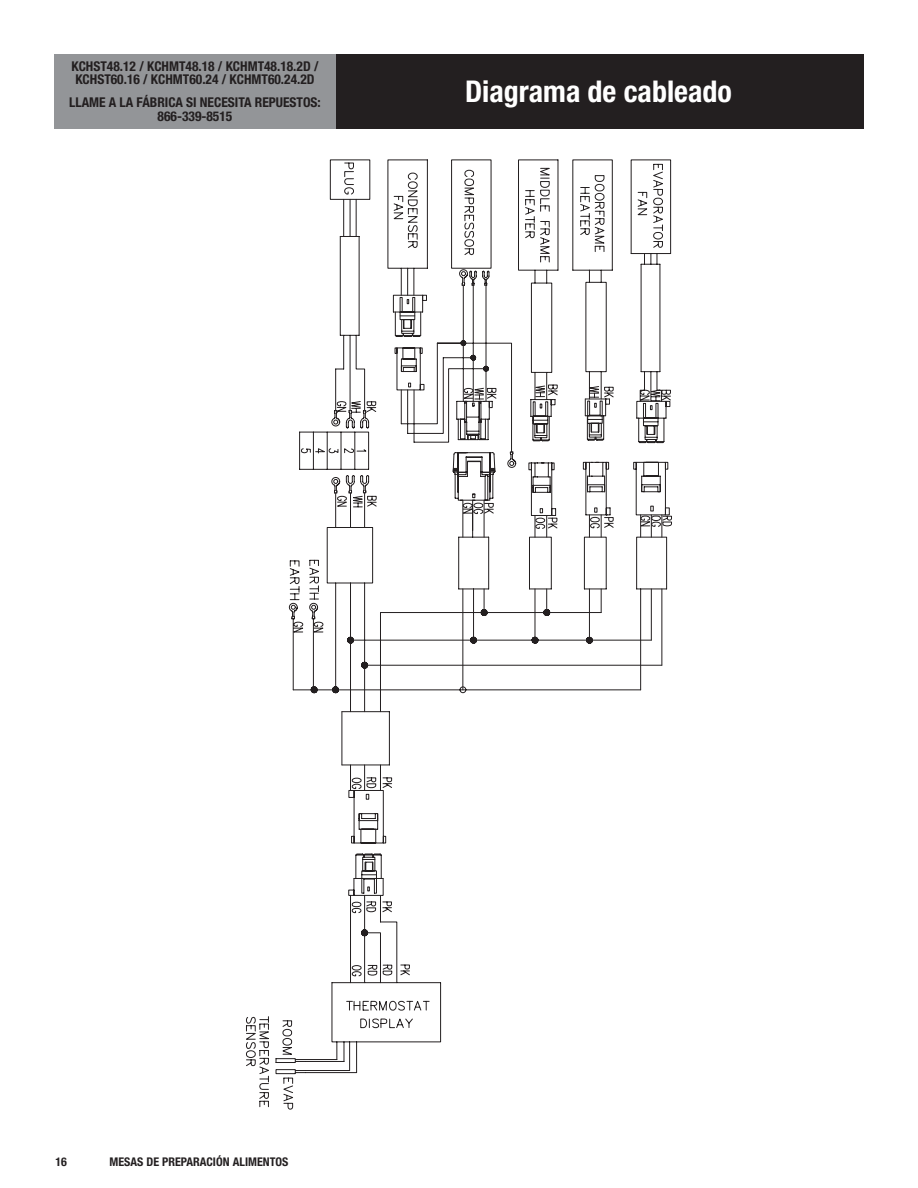
<style>
.page{position:relative;width:918px;height:1188px;background:#fff}
.page>*{position:absolute;margin:0;border:0;box-sizing:border-box;transform-origin:0 0}
.t1{font:700 condensed 30px "Helvetica Neue LT Std";color:#fff}
.t2{font:700 condensed 13.5px/13.5px "Helvetica Neue LT Std";color:#231f20}
.t3{font:700 condensed 12px "Helvetica Neue LT Std";color:#231f20}
</style>
<div class="page">
<div style="left:333px;top:54px;width:531px;height:74px;background:#231f20"></div>
<div style="left:54px;top:54px;width:282px;height:74px;background:#939598"></div>
<svg style="left:259px;top:162px;width:405px;height:948px"></svg>
<svg style="left:246px;top:168px;width:307px;height:898px"></svg>
<svg style="left:301px;top:270px;width:189px;height:224px"></svg>
<p class="t2" style="left:71px;top:59px;width:249px">KCHST48.12 / KCHMT48.18 / KCHMT48.18.2D /<br>KCHST60.16 / KCHMT60.24 / KCHMT60.24.2D</p>
<p class="t2" style="left:69px;top:96px;width:253px">LLAME A LA FÁBRICA SI NECESITA REPUESTOS:</p>
<p class="t2" style="left:158px;top:109px;width:76px">866-339-8515</p>
<p class="t1" style="left:465px;top:73px;width:268px">Diagrama de cableado</p>
<p class="t3" style="left:56px;top:1154px;width:13px">16</p>
<p class="t3" style="left:110px;top:1154px;width:180px">MESAS DE PREPARACIÓN ALIMENTOS</p>
</div>
